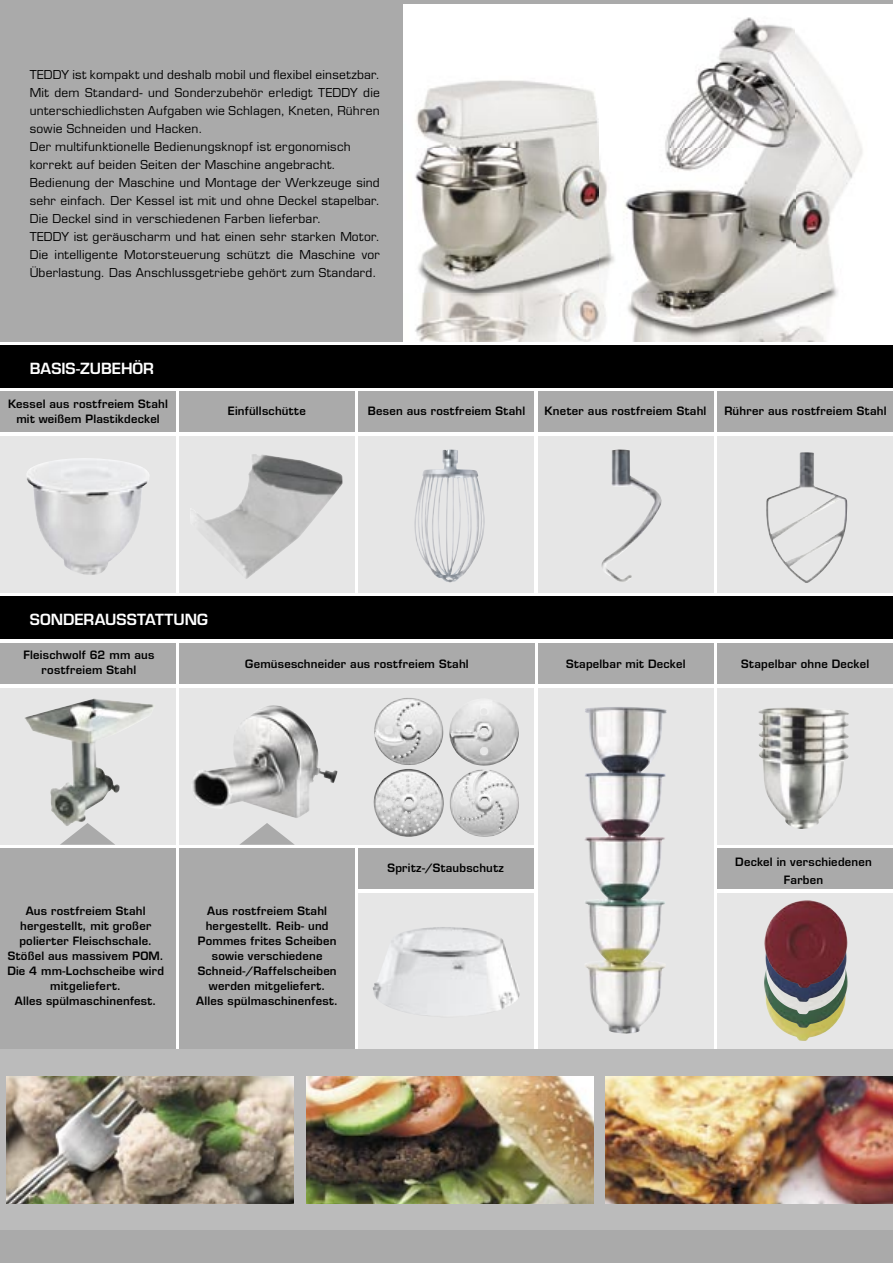
<style>
.page{position:relative;width:893px;height:1263px;background:#fff}
.page>*{position:absolute;margin:0;border:0;box-sizing:border-box;transform-origin:0 0}
.t1{font:600 15px "Eurostile";color:#fff}
.t2{font:12px/18px "Eurostile";letter-spacing:.015em;color:#000}
.t3{font:600 11.25px/15px "Eurostile";letter-spacing:.02em;color:#000;text-align:center}
</style>
<div class="page">
<div style="left:0;top:1230px;width:893px;height:33px;background:#aaa"></div>
<div style="left:718px;top:893px;width:175px;height:157px;background:#e6e6e6"></div>
<div style="left:179px;top:848px;width:176px;height:202px;background:#aaa"></div>
<div style="left:179px;top:688px;width:176px;height:157px;background:#e6e6e6"></div>
<div style="left:717px;top:688px;width:176px;height:156px;background:#e6e6e6"></div>
<div style="left:0;top:688px;width:175px;height:156px;background:#e6e6e6"></div>
<img style="left:192px;top:705px;width:146px;height:113px">
<img style="left:25px;top:698px;width:129px;height:125px">
<img style="left:758px;top:707px;width:91px;height:122px">
<div style="left:0;top:643px;width:175px;height:41px;background:#aaa"></div>
<div style="left:179px;top:643px;width:176px;height:41px;background:#aaa"></div>
<div style="left:717px;top:643px;width:176px;height:41px;background:#aaa"></div>
<img style="left:779px;top:1028px;width:52px;height:13px">
<img style="left:764px;top:939px;width:84px;height:89px">
<div style="left:0;top:848px;width:175px;height:202px;background:#aaa"></div>
<div style="left:718px;top:848px;width:175px;height:41px;background:#aaa"></div>
<svg style="left:239px;top:823px;width:56px;height:22px"></svg>
<svg style="left:60px;top:823px;width:55px;height:22px"></svg>
<div style="left:0;top:345px;width:893px;height:43px;background:#000"></div>
<div style="left:179px;top:436px;width:176px;height:157px;background:#e6e6e6"></div>
<div style="left:359px;top:436px;width:175px;height:157px;background:#e6e6e6"></div>
<div style="left:538px;top:436px;width:175px;height:157px;background:#e6e6e6"></div>
<div style="left:718px;top:436px;width:175px;height:157px;background:#e6e6e6"></div>
<div style="left:0;top:436px;width:175px;height:157px;background:#e6e6e6"></div>
<img style="left:197px;top:454px;width:146px;height:125px">
<img style="left:27px;top:458px;width:122px;height:117px">
<img style="left:414px;top:450px;width:71px;height:132px">
<img style="left:601px;top:449px;width:61px;height:133px">
<img style="left:766px;top:452px;width:82px;height:131px">
<div style="left:0;top:391px;width:175px;height:41px;background:#aaa"></div>
<div style="left:179px;top:391px;width:176px;height:41px;background:#aaa"></div>
<div style="left:359px;top:391px;width:175px;height:41px;background:#aaa"></div>
<div style="left:538px;top:391px;width:175px;height:41px;background:#aaa"></div>
<div style="left:718px;top:391px;width:175px;height:41px;background:#aaa"></div>
<div style="left:0;top:596px;width:893px;height:43px;background:#000"></div>
<div style="left:538px;top:688px;width:175px;height:362px;background:#e6e6e6"></div>
<img style="left:584px;top:707px;width:83px;height:278px">
<div style="left:538px;top:643px;width:175px;height:41px;background:#aaa"></div>
<div style="left:353px;top:643px;width:181px;height:41px;background:#aaa"></div>
<svg style="left:355px;top:688px;width:179px;height:157px;background:#d9d9d9"></svg>
<div style="left:359px;top:848px;width:175px;height:41px;background:#aaa"></div>
<div style="left:359px;top:893px;width:175px;height:157px;background:#e6e6e6"></div>
<div style="left:0;top:0;width:893px;height:342px;background:#aaa"></div>
<img style="left:404px;top:4px;width:195px;height:289px">
<img style="left:599px;top:4px;width:294px;height:289px">
<img style="left:404px;top:293px;width:489px;height:49px">
<img style="left:766px;top:1002px;width:80px;height:12px">
<img style="left:765px;top:988px;width:82px;height:14px">
<img style="left:764px;top:900px;width:83px;height:88px">
<img style="left:372px;top:927px;width:148px;height:89px">
<img style="left:398px;top:773px;width:26px;height:19px">
<img style="left:385px;top:704px;width:47px;height:36px">
<img style="left:449px;top:698px;width:70px;height:68px">
<img style="left:459px;top:770px;width:54px;height:37px">
<div style="left:0;top:1049px;width:893px;height:181px;background:#bbb"></div>
<img style="left:306px;top:1076px;width:287px;height:128px">
<img style="left:606px;top:1076px;width:287px;height:128px">
<img style="left:6px;top:1076px;width:287px;height:128px">
<p class="t2" style="left:30px;top:65px;width:352px">TEDDY ist kompakt und deshalb mobil und flexibel einsetzbar.<br>Mit dem Standard- und Sonderzubehör erledigt TEDDY die unterschiedlichsten Aufgaben wie Schlagen, Kneten, Rühren sowie Schneiden und Hacken.<br>Der multifunktionelle Bedienungsknopf ist ergonomisch korrekt auf beiden Seiten der Maschine angebracht.<br>Bedienung der Maschine und Montage der Werkzeuge sind sehr einfach. Der Kessel ist mit und ohne Deckel stapelbar.<br>Die Deckel sind in verschiedenen Farben lieferbar.<br>TEDDY ist geräuscharm und hat einen sehr starken Motor.<br>Die intelligente Motorsteuerung schützt die Maschine vor Überlastung. Das Anschlussgetriebe gehört zum Standard.</p>
<h1 class="t1" style="left:30px;top:359px;width:126px">BASIS-ZUBEHÖR</h1>
<p class="t3" style="left:8px;top:396px;width:161px">Kessel aus rostfreiem Stahl mit weißem Plastikdeckel</p>
<p class="t3" style="left:228px;top:403px;width:79px">Einfüllschütte</p>
<p class="t3" style="left:368px;top:403px;width:159px">Besen aus rostfreiem Stahl</p>
<p class="t3" style="left:544px;top:403px;width:163px">Kneter aus rostfreiem Stahl</p>
<p class="t3" style="left:724px;top:403px;width:164px">Rührer aus rostfreiem Stahl</p>
<h1 class="t1" style="left:30px;top:610px;width:180px">SONDERAUSSTATTUNG</h1>
<p class="t3" style="left:24px;top:648px;width:132px">Fleischwolf 62 mm aus rostfreiem Stahl</p>
<p class="t3" style="left:741px;top:656px;width:130px">Stapelbar ohne Deckel</p>
<p class="t3" style="left:245px;top:656px;width:225px">Gemüseschneider aus rostfreiem Stahl</p>
<p class="t3" style="left:566px;top:656px;width:121px">Stapelbar mit Deckel</p>
<p class="t3" style="left:7px;top:903px;width:158px">Aus rostfreiem Stahl hergestellt, mit großer polierter Fleischschale.<br>Stößel aus massivem POM.<br>Die 4 mm-Lochscheibe wird mitgeliefert.<br>Alles spülmaschinenfest.</p>
<p class="t3" style="left:196px;top:903px;width:143px">Aus rostfreiem Stahl hergestellt. Reib- und<br>Pommes frites Scheiben sowie verschiedene<br>Schneid-/Raffelscheiben werden mitgeliefert.<br>Alles spülmaschinenfest.</p>
<p class="t3" style="left:388px;top:860px;width:118px">Spritz-/Staubschutz</p>
<p class="t3" style="left:735px;top:852px;width:138px;line-height:18px">Deckel in verschiedenen<br>Farben</p>
</div>
